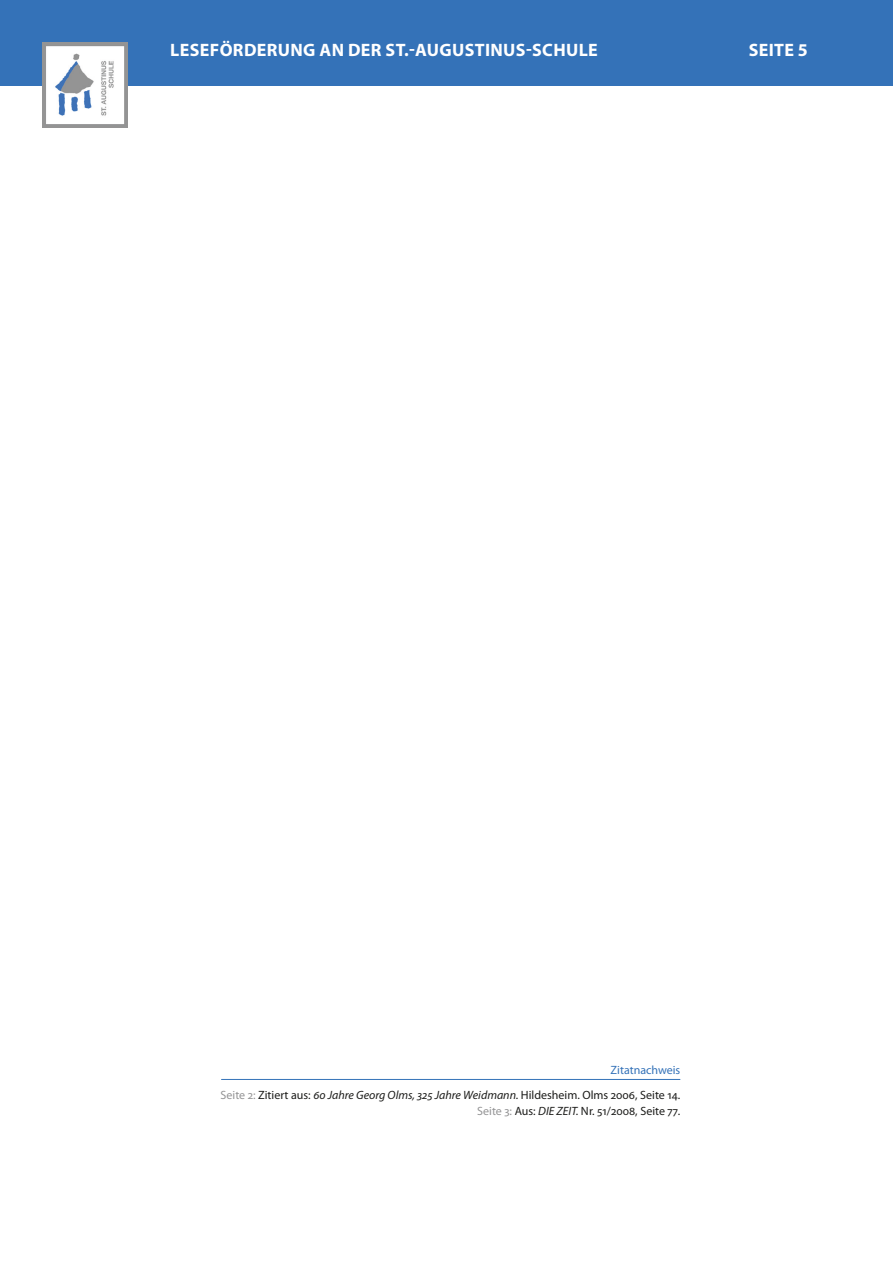
<style>
.page{position:relative;width:893px;height:1263px;background:#fff}
.page>*{position:absolute;margin:0;border:0;box-sizing:border-box;transform-origin:0 0}
.t1{font:700 18px "Myriad Pro";letter-spacing:.02em;color:#fff}
.Ueberschrift{font:12px "Myriad Pro";color:#1d1d1b}
.Ueberschrift-2{font:12px "Myriad Pro";color:#3472b8}
.s1{color:#949495}
.s2{font-style:italic}
</style>
<div class="page">
<div style="left:0;top:0;width:893px;height:85px;background:#3472b8"></div>
<img style="left:43px;top:43px;width:85px;height:85px">
<hr style="left:221px;top:1079px;width:459px;height:1px;background:#3472b8">
<h1 class="t1" style="left:170px;top:38px;width:429px">LESEFÖRDERUNG AN DER ST.-AUGUSTINUS-SCHULE</h1>
<h1 class="t1" style="left:749px;top:38px;width:61px">SEITE 5</h1>
<p class="Ueberschrift-2" style="left:611px;top:1062px;width:71px">Zitatnachweis</p>
<p class="Ueberschrift" style="left:221px;top:1087px;width:461px"><span class="s1">Seite 2:</span> Zitiert aus: <span class="s2">60 Jahre Georg Olms, 325 Jahre Weidmann.</span> Hildesheim. Olms 2006, Seite 14.</p>
<p class="Ueberschrift" style="left:477px;top:1104px;width:205px"><span class="s1">Seite 3:</span> Aus: <span class="s2">DIE ZEIT.</span> Nr. 51/2008, Seite 77.</p>
</div>
